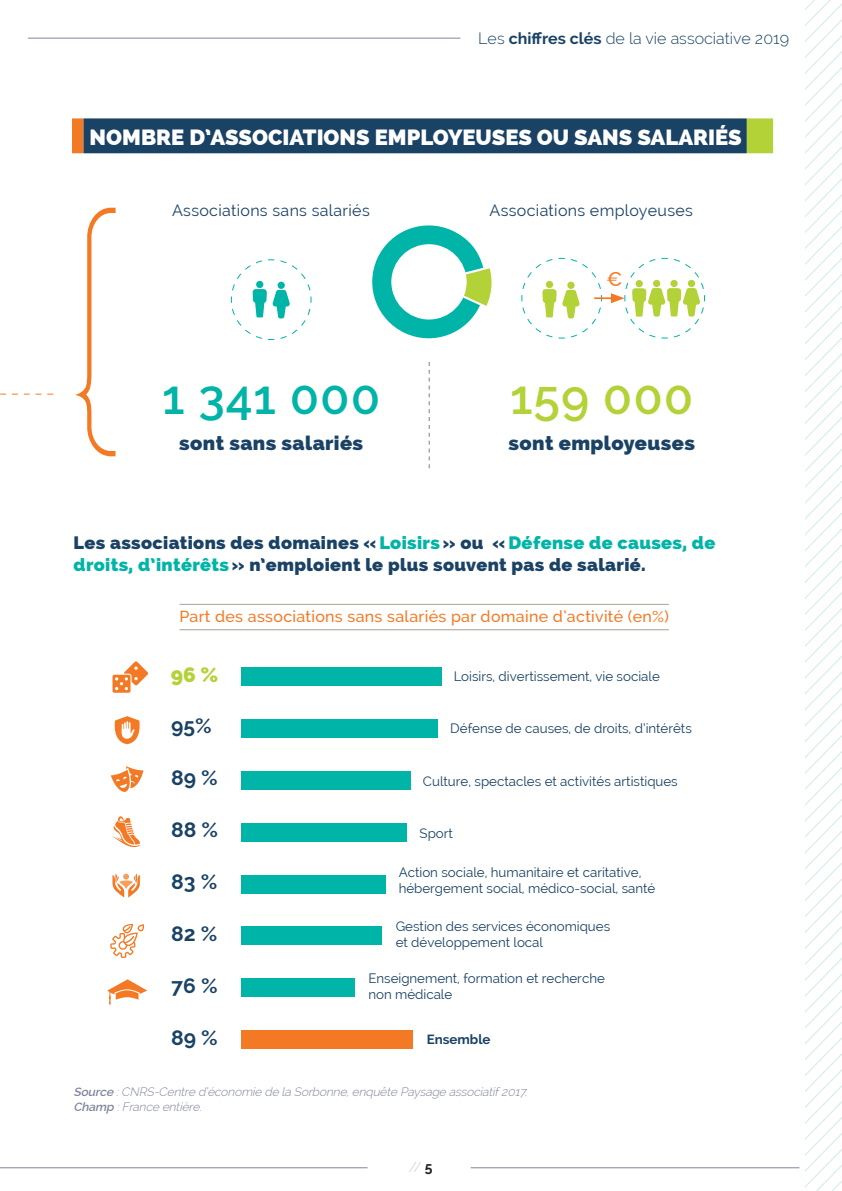
<style>
.page{position:relative;width:842px;height:1191px;background:#fff}
.page>*{position:absolute;margin:0;border:0;box-sizing:border-box;transform-origin:0 0}
.t1{font:600 48px "Raleway";letter-spacing:.02em;color:#00b4a7}
.t2{font:600 48px "Raleway";letter-spacing:.02em;color:#b3d238}
.t3{font:800 22px "Raleway";color:#fff}
.t4{font:700 21px "Raleway";color:#1a4265}
.t5{font:800 21px "Raleway";color:#b3d238}
.t6{font:800 20px "Raleway";letter-spacing:.02em;color:#1a4265}
.t7{font:500 20px "Raleway";color:#f47924}
.t8{font:800 18px/22px "Raleway";letter-spacing:.02em;color:#1a4265}
.t9{font:500 16px "Raleway";letter-spacing:.02em;color:#f47924}
.t10{font:16px "Raleway";letter-spacing:.02em;color:#1a4265}
.t11{font:300 16px "Raleway";color:#1a4265}
.t12{font:100 14px "Raleway";color:#939598}
.t13{font:13.4px/16px "Raleway";color:#1a4265}
.t14{font:700 13.4px "Raleway";color:#1a4265}
.t15{font:italic 300 12px/14.4px "Raleway";color:#80859d}
.s1{font-weight:700}
.s2{color:#00b4a7}
.s3{font-weight:600}
.s4{font-weight:700;color:#231f20}
</style>
<div class="page">
<svg style="left:805px;top:0;width:37px;height:1191px"></svg>
<hr style="left:0;top:1167px;width:368px;height:1px;background:#80859d">
<hr style="left:471px;top:1167px;width:328px;height:1px;background:#80859d">
<div style="left:72px;top:118px;width:11px;height:35px;background:#f47924"></div>
<div style="left:83px;top:118px;width:664px;height:35px;background:#1a4265"></div>
<div style="left:747px;top:118px;width:26px;height:35px;background:#b3d238"></div>
<hr style="left:180px;top:604px;width:489px;height:1px;background:#a4a397">
<hr style="left:180px;top:629px;width:489px;height:1px;background:#a4a397">
<div style="left:241px;top:667px;width:200px;height:19px;background:#00b4a7"></div>
<div style="left:241px;top:719px;width:197px;height:19px;background:#00b4a7"></div>
<div style="left:241px;top:771px;width:170px;height:18px;background:#00b4a7"></div>
<div style="left:241px;top:823px;width:166px;height:18px;background:#00b4a7"></div>
<div style="left:241px;top:874px;width:144px;height:19px;background:#00b4a7"></div>
<div style="left:241px;top:926px;width:140px;height:19px;background:#00b4a7"></div>
<div style="left:241px;top:978px;width:114px;height:19px;background:#00b4a7"></div>
<div style="left:241px;top:1030px;width:171px;height:18px;background:#f47924"></div>
<svg style="left:110px;top:924px;width:34px;height:34px"></svg>
<svg style="left:114px;top:716px;width:26px;height:28px"></svg>
<svg style="left:111px;top:766px;width:33px;height:26px"></svg>
<svg style="left:112px;top:816px;width:28px;height:31px"></svg>
<svg style="left:112px;top:873px;width:28px;height:24px"></svg>
<svg style="left:112px;top:661px;width:36px;height:31px"></svg>
<svg style="left:107px;top:979px;width:40px;height:25px"></svg>
<svg style="left:75px;top:208px;width:41px;height:248px"></svg>
<svg style="left:372px;top:225px;width:120px;height:114px"></svg>
<div style="left:391px;top:244px;width:76px;height:75px;background:#fff;border-radius:50%"></div>
<svg style="left:0;top:393px;width:53px;height:1px"></svg>
<svg style="left:429px;top:362px;width:1px;height:106px"></svg>
<svg style="left:231px;top:259px;width:80px;height:81px"></svg>
<div style="left:278px;top:282px;width:7px;height:7px;background:#00b4a7;border-radius:50%"></div>
<svg style="left:521px;top:258px;width:81px;height:80px"></svg>
<hr style="left:594px;top:297px;width:20px;height:2px;background:#f47924">
<svg style="left:611px;top:258px;width:94px;height:80px"></svg>
<div style="left:688px;top:280px;width:7px;height:7px;background:#b3d238;border-radius:50%"></div>
<hr style="left:28px;top:38px;width:432px;height:1px;background:#80859d">
<p class="t11" style="left:478px;top:29px;width:312px">Les <span class="s1">chiffres clés</span> de la vie associative 2019</p>
<h2 class="t3" style="left:90px;top:124px;width:654px">NOMBRE D’ASSOCIATIONS EMPLOYEUSES OU SANS SALARIÉS</h2>
<p class="t10" style="left:172px;top:201px;width:199px">Associations sans salariés</p>
<p class="t10" style="left:490px;top:201px;width:205px">Associations employeuses</p>
<h1 class="t1" style="left:162px;top:369px;width:219px">1 341 000</h1>
<h3 class="t6" style="left:179px;top:431px;width:185px">sont sans salariés</h3>
<h3 class="t7" style="left:606px;top:267px;width:17px">€</h3>
<h1 class="t2" style="left:510px;top:369px;width:185px">159 000</h1>
<h3 class="t6" style="left:509px;top:431px;width:188px">sont employeuses</h3>
<h3 class="t8" style="left:74px;top:531px;width:643px">Les associations des domaines « <span class="s2">Loisirs</span> » ou « <span class="s2">Défense de causes, de droits, d’intérêts</span> » n’emploient le plus souvent pas de salarié.</h3>
<p class="t9" style="left:179px;top:607px;width:491px">Part des associations sans salariés par domaine d’activité (en%)</p>
<h3 class="t5" style="left:171px;top:662px;width:49px">96 %</h3>
<h3 class="t4" style="left:171px;top:714px;width:42px">95%</h3>
<h3 class="t4" style="left:171px;top:766px;width:48px">89 %</h3>
<h3 class="t4" style="left:171px;top:818px;width:48px">88 %</h3>
<h3 class="t4" style="left:171px;top:870px;width:48px">83 %</h3>
<h3 class="t4" style="left:171px;top:922px;width:48px">82 %</h3>
<h3 class="t4" style="left:171px;top:974px;width:48px">76 %</h3>
<h3 class="t4" style="left:171px;top:1025px;width:48px">89 %</h3>
<p class="t13" style="left:454px;top:668px;width:208px">Loisirs, divertissement, vie sociale</p>
<p class="t13" style="left:450px;top:720px;width:243px">Défense de causes, de droits, d’intérêts</p>
<p class="t13" style="left:423px;top:773px;width:256px">Culture, spectacles et activités artistiques</p>
<p class="t13" style="left:420px;top:825px;width:35px">Sport</p>
<p class="t13" style="left:399px;top:864px;width:258px">Action sociale, humanitaire et caritative, hébergement social, médico-social, santé</p>
<p class="t13" style="left:396px;top:918px;width:216px">Gestion des services économiques et développement local</p>
<p class="t13" style="left:368px;top:970px;width:238px">Enseignement, formation et recherche non médicale</p>
<p class="t14" style="left:427px;top:1031px;width:65px">Ensemble</p>
<p class="t15" style="left:74px;top:1084px;width:458px"><span class="s3">Source</span> :CNRS-Centre d’économie de la Sorbonne,enquête Paysage associatif2017.<br><span class="s3">Champ</span> :France entière.</p>
<p class="t12" style="left:409px;top:1158px;width:25px">// <span class="s4">5</span></p>
</div>
